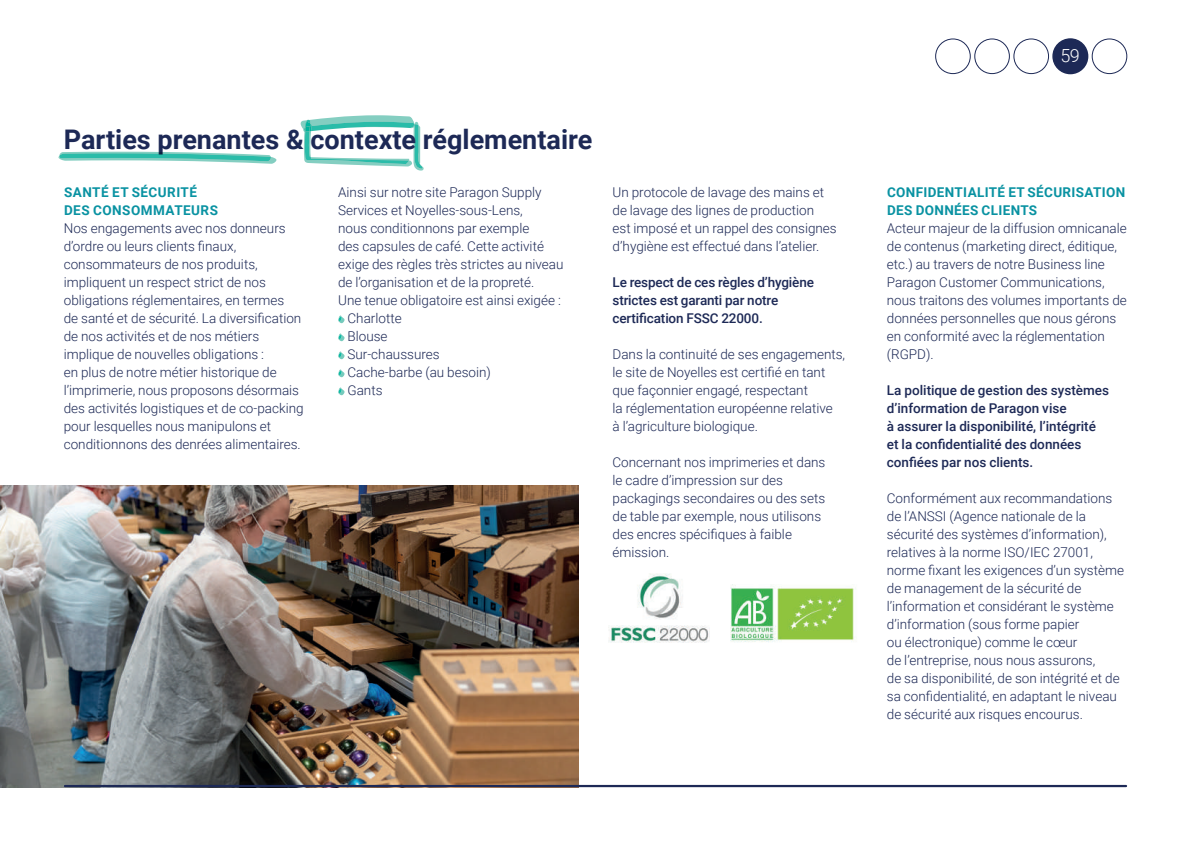
<style>
.page{position:relative;width:1191px;height:851px;background:#fff}
.page>*{position:absolute;margin:0;border:0;box-sizing:border-box;transform-origin:0 0}
.t1{font:700 27px "Roboto";color:#1d2956}
.t2{font:300 18px "Roboto";color:#fff}
.t3{font:300 13.5px/18px "Roboto";color:#1d2956}
.t4{font:500 13.5px/18px "Roboto";color:#1d2956}
.t5{font:700 13.5px/18px "Roboto";letter-spacing:.025em;color:#0992a2}
</style>
<div class="page">
<img style="left:0;top:485px;width:578px;height:302px">
<svg style="left:935px;top:38px;width:114px;height:36px"></svg>
<div style="left:1053px;top:39px;width:34px;height:35px;background:#1d2956;border-radius:50%"></div>
<div style="left:1052px;top:38px;width:36px;height:36px;border:1px solid #1d2956;border-radius:50%"></div>
<div style="left:1091px;top:39px;width:36px;height:35px;border:1px solid #1d2956;border-radius:50%"></div>
<svg style="left:300px;top:115px;width:124px;height:55px"></svg>
<svg style="left:338px;top:315px;width:7px;height:8px"></svg>
<svg style="left:338px;top:333px;width:7px;height:8px"></svg>
<svg style="left:338px;top:351px;width:7px;height:8px"></svg>
<svg style="left:338px;top:369px;width:7px;height:8px"></svg>
<svg style="left:338px;top:387px;width:7px;height:8px"></svg>
<hr style="left:65px;top:784px;width:1061px;height:3px;background:#1d2956">
<svg style="left:58px;top:152px;width:219px;height:12px"></svg>
<img style="left:730px;top:584px;width:126px;height:58px">
<img style="left:608px;top:573px;width:102px;height:70px">
<h1 class="t1" style="left:64px;top:120px;width:530px">Parties prenantes &amp; contexte réglementaire</h1>
<p class="t5" style="left:64px;top:183px;width:155px">SANTÉ ET SÉCURITÉ<br>DES CONSOMMATEURS</p>
<p class="t3" style="left:64px;top:219px;width:241px">Nos engagements avec nos donneurs d’ordre ou leurs clients finaux, consommateurs de nos produits, impliquent un respect strict de nos obligations réglementaires, en termes<br>de santé et de sécurité. La diversification de nos activités et de nos métiers implique de nouvelles obligations :<br>en plus de notre métier historique de l’imprimerie, nous proposons désormais des activités logistiques et de co-packing pour lesquelles nous manipulons et conditionnons des denrées alimentaires.</p>
<p class="t3" style="left:338px;top:183px;width:205px">Ainsi sur notre site Paragon Supply</p>
<p class="t3" style="left:338px;top:201px;width:186px">Services et Noyelles-sous-Lens,</p>
<p class="t3" style="left:338px;top:219px;width:193px">nous conditionnons par exemple</p>
<p class="t3" style="left:338px;top:237px;width:207px">des capsules de café. Cette activité</p>
<p class="t3" style="left:338px;top:255px;width:227px">exige des règles très strictes au niveau</p>
<p class="t3" style="left:338px;top:273px;width:198px">de l’organisation et de la propreté.</p>
<p class="t3" style="left:338px;top:291px;width:224px">Une tenue obligatoire est ainsi exigée :</p>
<p class="t3" style="left:347px;top:309px;width:56px">Charlotte</p>
<p class="t3" style="left:347px;top:327px;width:42px">Blouse</p>
<p class="t3" style="left:347px;top:345px;width:94px">Sur-chaussures</p>
<p class="t3" style="left:347px;top:363px;width:145px">Cache-barbe (au besoin)</p>
<p class="t3" style="left:347px;top:381px;width:37px">Gants</p>
<p class="t3" style="left:612px;top:183px;width:226px">Un protocole de lavage des mains et de lavage des lignes de production<br>est imposé et un rappel des consignes d’hygiène est effectué dans l’atelier.</p>
<p class="t4" style="left:612px;top:273px;width:203px">Le respect de ces règles d’hygiène strictes est garanti par notre certification FSSC 22000.</p>
<p class="t3" style="left:612px;top:345px;width:234px">Dans la continuité de ses engagements, le site de Noyelles est certifié en tant que façonnier engagé, respectant<br>la réglementation européenne relative<br>à l’agriculture biologique.</p>
<p class="t3" style="left:612px;top:453px;width:214px">Concernant nos imprimeries et dans le cadre d’impression sur des packagings secondaires ou des sets de table par exemple, nous utilisons des encres spécifiques à faible émission.</p>
<h2 class="t2" style="left:1060px;top:43px;width:21px">59</h2>
<p class="t5" style="left:887px;top:183px;width:240px">CONFIDENTIALITÉ ET SÉCURISATION<br>DES DONNÉES CLIENTS</p>
<p class="t3" style="left:887px;top:219px;width:241px">Acteur majeur de la diffusion omnicanale de contenus (marketing direct, éditique, etc.) au travers de notre Business line Paragon Customer Communications, nous traitons des volumes importants de données personnelles que nous gérons en conformité avec la réglementation (RGPD).</p>
<p class="t4" style="left:887px;top:381px;width:224px">La politique de gestion des systèmes d’information de Paragon vise<br>à assurer la disponibilité, l’intégrité et la confidentialité des données confiées par nos clients.</p>
<p class="t3" style="left:887px;top:489px;width:239px">Conformément aux recommandations de l’ANSSI (Agence nationale de la sécurité des systèmes d’information), relatives à la norme ISO/IEC 27001, norme fixant les exigences d’un système de management de la sécurité de l’information et considérant le système d’information (sous forme papier<br>ou électronique) comme le cœur<br>de l’entreprise, nous nous assurons,<br>de sa disponibilité, de son intégrité et de sa confidentialité, en adaptant le niveau de sécurité aux risques encourus.</p>
</div>
